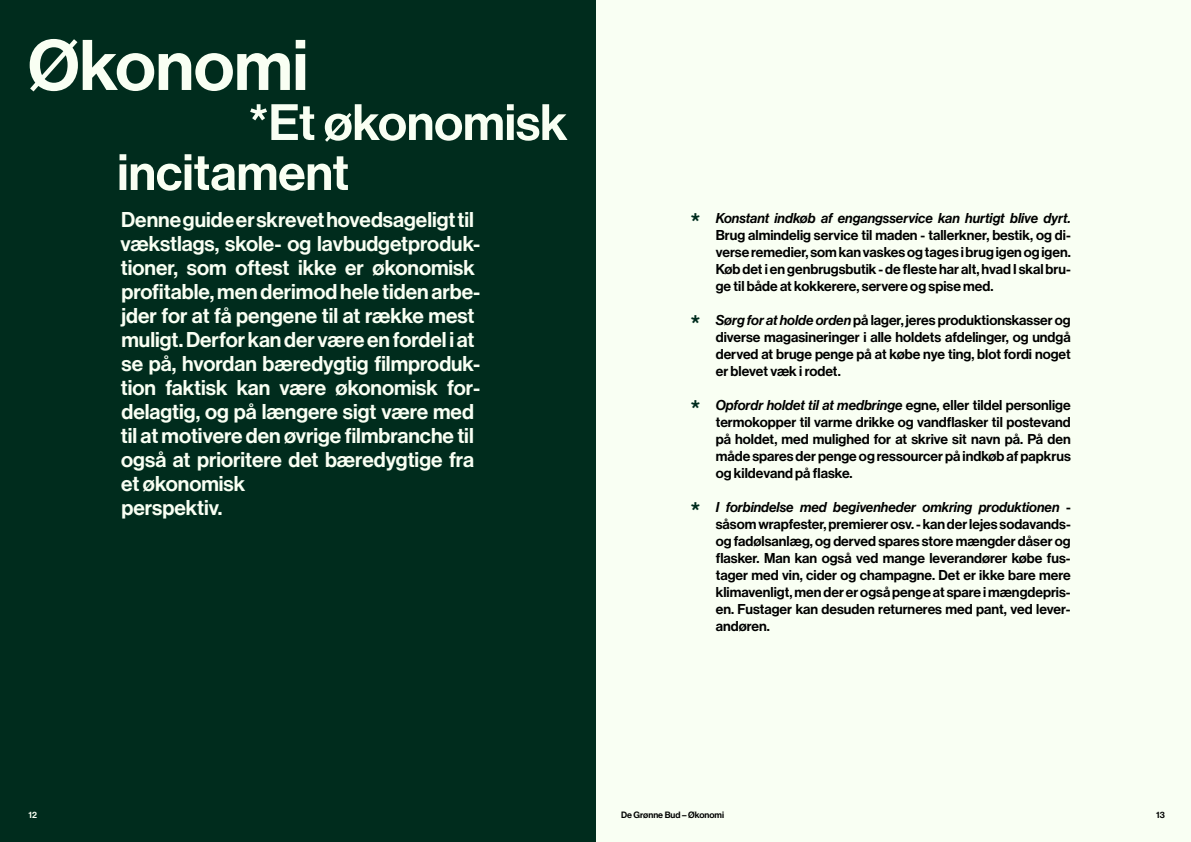
<style>
.page{position:relative;width:1191px;height:842px;background:#fff}
.page>*{position:absolute;margin:0;border:0;box-sizing:border-box;transform-origin:0 0}
.t1{font:70px "N Haas Grotesk DS Pro 65 Md";color:#f9fff3}
.t2{font:50px/50px "N Haas Grotesk DS Pro 65 Md";color:#f9fff3}
.t3{font:25px "N Haas Grotesk DS Pro 65 Md";color:#002c1d}
.t4{font:21px/24px "N Haas Grotesk DS Pro 65 Md";color:#f9fff3}
.t5{font:14px/17px "N Haas Grotesk DS Pro 65 Md";color:#000;text-align:justify}
.t6{font:14px "N Haas Grotesk DS Pro 66 Md It";color:#000}
.t7{font:9px "N Haas Grotesk DS Pro 65 Md";color:#000}
.t8{font:9px "N Haas Grotesk DS Pro 65 Md";color:#f9fff3}
.s1{font-family:"N Haas Grotesk DS Pro 66 Md It"}
.s2{font-family:"N Haas Grotesk DS Pro 65 Md"}
</style>
<div class="page">
<div style="left:595px;top:0;width:596px;height:842px;background:#f9fff3"></div>
<div style="left:0;top:0;width:595px;height:842px;background:#002c1d"></div>
<h1 class="t1" style="left:28px;top:25px;width:282px">Økonomi</h1>
<h2 class="t2" style="left:117px;top:98px;width:451px;text-indent:131px">*Et økonomisk incitament</h2>
<p class="t8" style="left:29px;top:810px;width:10px">12</p>
<p class="t4" style="left:121px;top:208px;width:361px">Denne guide er skrevet hovedsageligt til vækstlags, skole- og lavbudgetproduk&shy;tioner, som oftest ikke er økonomisk profitable, men derimod hele tiden arbe&shy;jder for at få pengene til at række mest muligt. Derfor kan der være en fordel i at se på, hvordan bæredygtig filmproduk&shy;tion faktisk kan være økonomisk for&shy;delagtig, og på længere sigt være med til at motivere den øvrige filmbranche til også at prioritere det bæredygtige fra et økonomisk<br>perspektiv.</p>
<p class="t6" style="left:715px;top:210px;width:356px">Konstant indkøb af engangsservice kan hurtigt blive dyrt.</p>
<h3 class="t3" style="left:690px;top:208px;width:12px">*</h3>
<p class="t5" style="left:715px;top:227px;width:356px">Brug almindelig service til maden - tallerkner, bestik, og di&shy;verse remedier, som kan vaskes og tages i brug igen og igen.<br>Køb det i en genbrugsbutik - de fleste har alt, hvad I skal bru&shy;ge til både at kokkerere, servere og spise med.</p>
<p class="t5" style="left:715px;top:312px;width:356px"><span class="s1">Sørg for at holde orden</span> på lager, jeres produktionskasser og diverse magasineringer i alle holdets afdelinger, og undgå derved at bruge penge på at købe nye ting, blot fordi noget er blevet væk i rodet.</p>
<p class="t6" style="left:715px;top:397px;width:356px">Opfordr holdet til at medbringe <span class="s2">egne, eller tildel personlige</span></p>
<p class="t5" style="left:715px;top:414px;width:356px">termokopper til varme drikke og vandflasker til postevand på holdet, med mulighed for at skrive sit navn på. På den måde spares der penge og ressourcer på indkøb af papkrus og kildevand på flaske.</p>
<p class="t6" style="left:715px;top:499px;width:356px">I forbindelse med begivenheder omkring produktionen <span class="s2">-</span></p>
<p class="t5" style="left:715px;top:516px;width:356px">såsom wrapfester, premierer osv. - kan der lejes sodavands&shy;og fadølsanlæg, og derved spares store mængder dåser og flasker. Man kan også ved mange leverandører købe fus&shy;tager med vin, cider og champagne. Det er ikke bare mere klimavenligt, men der er også penge at spare i mængdepris&shy;en. Fustager kan desuden returneres med pant, ved lever&shy;andøren.</p>
<h3 class="t3" style="left:690px;top:310px;width:12px">*</h3>
<h3 class="t3" style="left:690px;top:395px;width:12px">*</h3>
<h3 class="t3" style="left:690px;top:497px;width:12px">*</h3>
<p class="t7" style="left:621px;top:810px;width:104px">De Grønne Bud – Økonomi</p>
<p class="t7" style="left:1156px;top:810px;width:10px">13</p>
</div>
